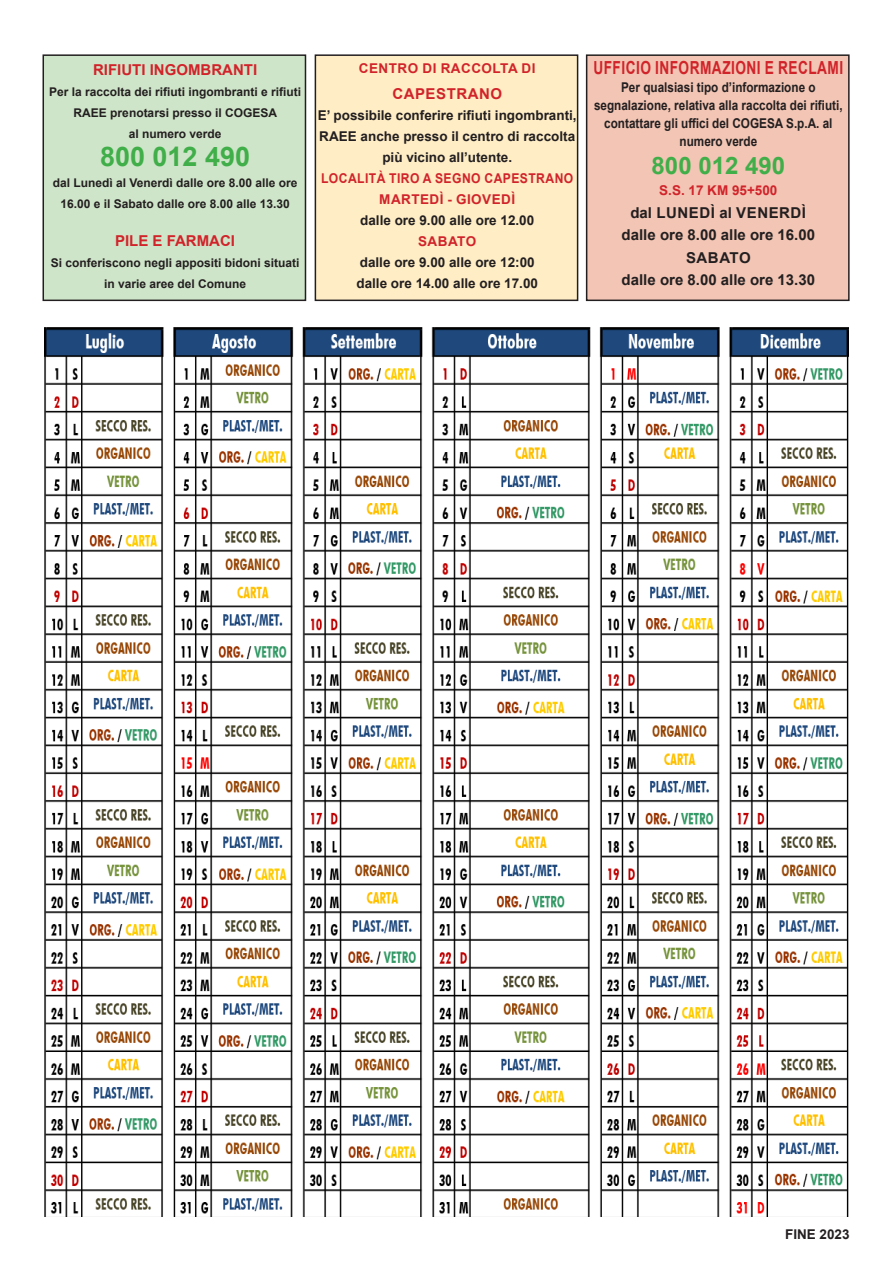
<style>
.page{position:relative;width:893px;height:1263px;background:#fff}
.page>*{position:absolute;margin:0;border:0;box-sizing:border-box;transform-origin:0 0}
.t1{font:700 27px "Arial";color:#40ae49}
.t2{font:700 24px "Arial";color:#40ae49}
.t3{font:700 18px "Arial";letter-spacing:.035em;color:#d1232a;scale:.76 1}
.t4{font:700 15px "Arial";color:#231f20}
.t5{font:700 15px "Arial";color:#d1232a}
.t6{font:700 15px "Arial";letter-spacing:.035em;color:#231f20}
.t7{font:700 15px "Arial";letter-spacing:.035em;color:#d1232a}
.t8{font:700 13.5px/21px "Arial";color:#231f20;text-align:center}
.t9{font:700 13.5px "Arial";color:#231f20;scale:.87 1}
.t10{font:700 13.5px "Arial";letter-spacing:.035em;color:#d1232a}
.t11{font:700 13.5px "Arial";letter-spacing:.035em;color:#d1232a;scale:.9 1}
.t12{font:700 12px/21px "Arial";color:#231f20;text-align:center}
</style>
<div class="page">
<div style="left:43px;top:55px;width:262px;height:245px;background:#cfe5c9"></div>
<div style="left:43px;top:54px;width:263px;height:247px;border:2px solid #231f20"></div>
<div style="left:587px;top:55px;width:262px;height:245px;background:#f2c5b4"></div>
<div style="left:586px;top:54px;width:264px;height:247px;border:2px solid #231f20"></div>
<div style="left:315px;top:55px;width:263px;height:245px;background:#feedc5"></div>
<div style="left:315px;top:54px;width:263px;height:247px;border:2px solid #231f20"></div>
<img style="left:44px;top:327px;width:805px;height:889px">
<p class="t5" style="left:93px;top:59px;width:166px">RIFIUTI INGOMBRANTI</p>
<p class="t12" style="left:49px;top:81px;width:254px">Per la raccolta dei rifiuti ingombranti e rifiuti<br>RAEE prenotarsi presso il COGESA</p>
<p class="t12" style="left:129px;top:123px;width:94px">al numero verde</p>
<p class="t1" style="left:100px;top:138px;width:152px">800 012 490</p>
<p class="t12" style="left:53px;top:173px;width:246px">dal Lunedì al Venerdì dalle ore 8.00 alle ore<br>16.00 e il Sabato dalle ore 8.00 alle 13.30</p>
<p class="t5" style="left:115px;top:230px;width:122px">PILE E FARMACI</p>
<p class="t12" style="left:51px;top:252px;width:250px">Si conferiscono negli appositi bidoni situati in varie aree del Comune</p>
<p class="t10" style="left:359px;top:59px;width:178px">CENTRO DI RACCOLTA DI</p>
<p class="t7" style="left:392px;top:83px;width:111px">CAPESTRANO</p>
<p class="t8" style="left:318px;top:105px;width:260px">E’ possibile conferire rifiuti ingombranti,<br>RAEE anche presso il centro di raccolta più vicino all’utente.</p>
<p class="t11" style="left:321px;top:168px;width:282px">LOCALITÀ TIRO A SEGNO CAPESTRANO</p>
<p class="t10" style="left:379px;top:189px;width:137px">MARTEDÌ - GIOVEDÌ</p>
<p class="t8" style="left:360px;top:210px;width:176px">dalle ore 9.00 alle ore 12.00</p>
<p class="t10" style="left:418px;top:231px;width:60px">SABATO</p>
<p class="t8" style="left:360px;top:252px;width:176px">dalle ore 9.00 alle ore 12:00</p>
<p class="t8" style="left:356px;top:273px;width:183px">dalle ore 14.00 alle ore 17.00</p>
<p class="t3" style="left:593px;top:55px;width:330px">UFFICIO INFORMAZIONI E RECLAMI</p>
<p class="t9" style="left:621px;top:77px;width:225px">Per qualsiasi tipo d’informazione o</p>
<p class="t9" style="left:594px;top:95px;width:287px">segnalazione, relativa alla raccolta dei rifiuti,</p>
<p class="t9" style="left:604px;top:113px;width:264px">contattare gli uffici del COGESA S.p.A. al</p>
<p class="t9" style="left:679px;top:131px;width:91px">numero verde</p>
<p class="t2" style="left:652px;top:149px;width:135px">800 012 490</p>
<p class="t10" style="left:659px;top:181px;width:120px">S.S. 17 KM 95+500</p>
<p class="t6" style="left:630px;top:202px;width:177px">dal LUNEDÌ al VENERDÌ</p>
<p class="t4" style="left:622px;top:224px;width:195px">dalle ore 8.00 alle ore 16.00</p>
<p class="t4" style="left:686px;top:247px;width:66px">SABATO</p>
<p class="t4" style="left:622px;top:269px;width:195px">dalle ore 8.00 alle ore 13.30</p>
<p class="t8" style="left:785px;top:1223px;width:66px">FINE 2023</p>
</div>
